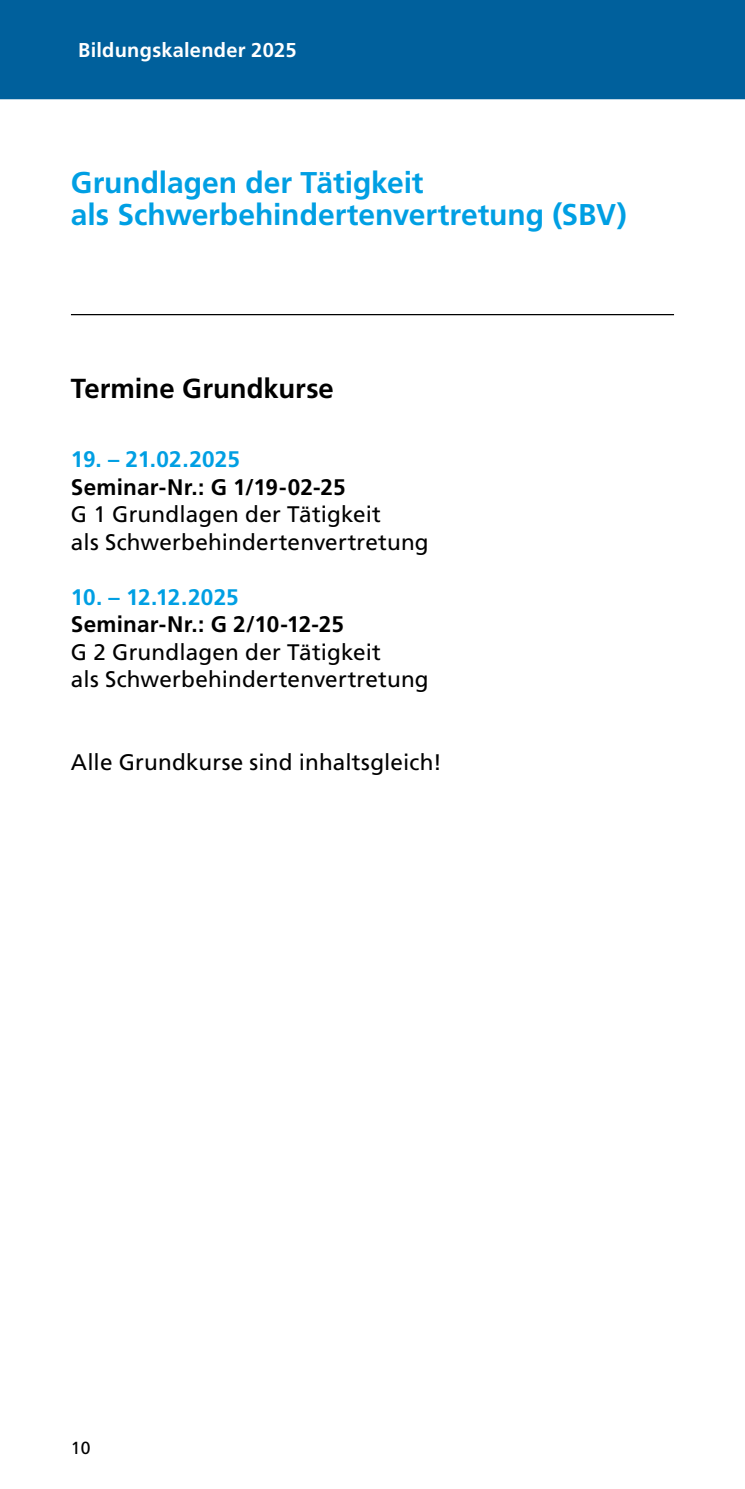
<style>
.page{position:relative;width:745px;height:1489px;background:#fff}
.page>*{position:absolute;margin:0;border:0;box-sizing:border-box;transform-origin:0 0}
.t1{font:700 30px/32.5px "Frutiger LT Pro";color:#009fe3}
.t2{font:700 27.5px "Frutiger LT Pro";color:#000}
.t3{font:22.5px/27.5px "Frutiger LT Pro";letter-spacing:.005em;color:#000}
.t4{font:700 22.5px "Frutiger LT Pro";letter-spacing:.005em;color:#000}
.t5{font:700 22.5px "Frutiger LT Pro";letter-spacing:.005em;color:#009fe3}
.t6{font:700 20px "Frutiger LT Pro";letter-spacing:.015em;color:#fff}
.t7{font:17.5px "Frutiger LT Pro";color:#000}
</style>
<div class="page">
<div style="left:0;top:0;width:744px;height:99px;background:#00609c"></div>
<hr style="left:71px;top:314px;width:602px;height:1px;background:#000">
<p class="t6" style="left:78px;top:38px;width:220px">Bildungskalender 2025</p>
<h1 class="t1" style="left:71px;top:166px;width:557px">Grundlagen der Tätigkeit<br>als Schwerbehindertenvertretung (SBV)</h1>
<p class="t2" style="left:71px;top:372px;width:264px">Termine Grundkurse</p>
<p class="t5" style="left:71px;top:446px;width:170px">19. – 21.02.2025</p>
<p class="t4" style="left:71px;top:473px;width:276px">Seminar-Nr.: G 1/19-02-25</p>
<p class="t3" style="left:71px;top:500px;width:359px">G 1 Grundlagen der Tätigkeit<br>als Schwerbehindertenvertretung</p>
<p class="t5" style="left:71px;top:583px;width:169px">10. – 12.12.2025</p>
<p class="t4" style="left:71px;top:611px;width:274px">Seminar-Nr.: G 2/10-12-25</p>
<p class="t3" style="left:71px;top:638px;width:359px">G 2 Grundlagen der Tätigkeit<br>als Schwerbehindertenvertretung</p>
<p class="t3" style="left:71px;top:748px;width:372px">Alle Grundkurse sind inhaltsgleich!</p>
<p class="t7" style="left:71px;top:1436px;width:21px">10</p>
</div>
